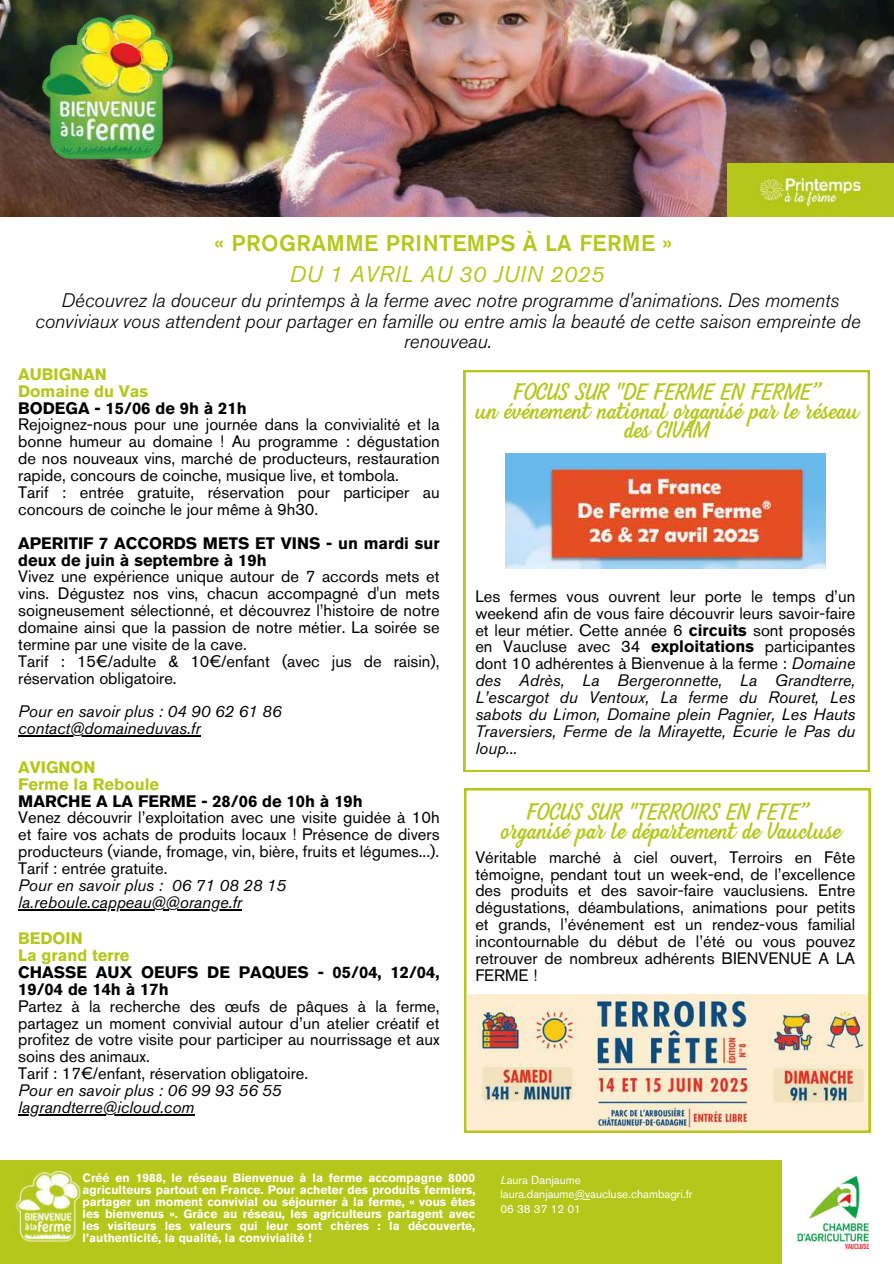
<style>
.page{position:relative;width:894px;height:1264px;background:#fff}
.page>*{position:absolute;margin:0;border:0;box-sizing:border-box;transform-origin:0 0}
.t1{font:22.5px/19.2px "Beach Bar";color:#b4c71a;text-align:center}
.t2{font:500 22.5px "Akzidenz Grotesk Std";letter-spacing:.025em;color:#b4c71a}
.t3{font:italic 22.5px "Akzidenz Grotesk Std";letter-spacing:.025em;color:#b4c71a}
.t4{font:italic 300 19.5px/20.2px "Akzidenz Grotesk Std";color:#000;text-align:center}
.t5{font:16.5px/16.8px "Akzidenz Grotesk Std";color:#000;text-align:justify}
.t6{font:700 16.5px/16.8px "Akzidenz Grotesk Std";color:#000}
.t7{font:italic 16.5px/16.8px "Akzidenz Grotesk Std";color:#000}
.t8{font:700 16.5px/16.8px "Akzidenz Grotesk Std";color:#b4c71a}
.t9{font:700 12px/12px "Akzidenz Grotesk Std";color:#fff;text-align:justify}
.t10{font:11.7px/14.4px "Akzidenz Grotesk Std";color:#fff}
.s1{font-weight:700}
.s2{font-style:italic}
</style>
<div class="page">
<img style="left:0;top:0;width:893px;height:216px">
<div style="left:0;top:1159px;width:781px;height:104px;background:#b4c71a"></div>
<img style="left:14px;top:1170px;width:69px;height:73px">
<img style="left:797px;top:1175px;width:73px;height:75px">
<img style="left:38px;top:12px;width:137px;height:151px">
<svg style="left:463px;top:370px;width:406px;height:401px"></svg>
<img style="left:505px;top:454px;width:319px;height:115px">
<img style="left:727px;top:163px;width:165px;height:54px">
<svg style="left:464px;top:788px;width:406px;height:344px"></svg>
<svg style="left:574px;top:1199px;width:16px;height:1px"></svg>
<hr style="left:18px;top:735px;width:182px;height:1px;background:#000">
<hr style="left:18px;top:909px;width:224px;height:1px;background:#000">
<hr style="left:18px;top:1113px;width:176px;height:2px;background:#000">
<h1 class="t2" style="left:214px;top:230px;width:460px">« PROGRAMME PRINTEMPS À LA FERME »</h1>
<h1 class="t3" style="left:289px;top:260px;width:316px">DU 1 AVRIL AU 30 JUIN 2025</h1>
<p class="t4" style="left:35px;top:291px;width:826px">Découvrez la douceur du printemps à la ferme avec notre programme d'animations. Des moments conviviaux vous attendent pour partager en famille ou entre amis la beauté de cette saison empreinte de renouveau.</p>
<h1 class="t1" style="left:475px;top:382px;width:384px">FOCUS SUR "DE FERME EN FERME”<br>un événement national organisé par le réseau des CIVAM</h1>
<p class="t8" style="left:18px;top:365px;width:131px">AUBIGNAN<br>Domaine du Vas</p>
<p class="t6" style="left:18px;top:399px;width:230px">BODEGA - 15/06 de 9h à 21h</p>
<p class="t5" style="left:18px;top:416px;width:423px;text-align:left">Rejoignez-nous pour une journée dans la convivialité et la bonne humeur au domaine ! Au programme : dégustation de nos nouveaux vins, marché de producteurs, restauration rapide, concours de coinche, musique live, et tombola.<br>Tarif : entrée gratuite, réservation pour participer au concours de coinche le jour même à 9h30.</p>
<p class="t6" style="left:18px;top:534px;width:423px">APERITIF 7 ACCORDS METS ET VINS - un mardi sur deux de juin à septembre à 19h</p>
<p class="t5" style="left:18px;top:568px;width:423px;text-align:left">Vivez une expérience unique autour de 7 accords mets et vins. Dégustez nos vins, chacun accompagné d'un mets soigneusement sélectionné, et découvrez l’histoire de notre domaine ainsi que la passion de notre métier. La soirée se termine par une visite de la cave.<br>Tarif : 15€/adulte &amp; 10€/enfant (avec jus de raisin), réservation obligatoire.</p>
<p class="t7" style="left:18px;top:703px;width:265px">Pour en savoir plus : 04 90 62 61 86 contact@domaineduvas.fr</p>
<p class="t5" style="left:475px;top:587px;width:381px">Les fermes vous ouvrent leur porte le temps d’un weekend afin de vous faire découvrir leurs savoir-faire et leur métier. Cette année 6 <span class="s1">circuits</span> sont proposés en Vaucluse avec 34 <span class="s1">exploitations</span> participantes dont 10 adhérentes à Bienvenue à la ferme : <span class="s2">Domaine des Adrès, La Bergeronnette, La Grandterre, L’escargot du Ventoux, La ferme du Rouret, Les sabots du Limon, Domaine plein Pagnier, Les Hauts Traversiers, Ferme de la Mirayette, Ecurie le Pas du loup...</span></p>
<p class="t8" style="left:18px;top:758px;width:142px">AVIGNON<br>Ferme la Reboule</p>
<p class="t6" style="left:18px;top:792px;width:346px">MARCHE A LA FERME - 28/06 de 10h à 19h</p>
<p class="t5" style="left:18px;top:809px;width:423px">Venez découvrir l’exploitation avec une visite guidée à 10h et faire vos achats de produits locaux ! Présence de divers producteurs (viande, fromage, vin, bière, fruits et légumes...).<br>Tarif : entrée gratuite.</p>
<p class="t7" style="left:18px;top:876px;width:269px">Pour en savoir plus : 06 71 08 28 15 la.reboule.cappeau@@orange.fr</p>
<p class="t8" style="left:18px;top:929px;width:113px">BEDOIN<br>La grand terre</p>
<p class="t6" style="left:18px;top:963px;width:423px">CHASSE AUX OEUFS DE PAQUES - 05/04, 12/04,<br>19/04 de 14h à 17h</p>
<p class="t5" style="left:18px;top:997px;width:423px;text-align:left">Partez à la recherche des œufs de pâques à la ferme, partagez un moment convivial autour d’un atelier créatif et profitez de votre visite pour participer au nourrissage et aux soins des animaux.<br>Tarif : 17€/enfant, réservation obligatoire.</p>
<p class="t7" style="left:18px;top:1081px;width:265px">Pour en savoir plus : 06 99 93 56 55 lagrandterre@icloud.com</p>
<h1 class="t1" style="left:500px;top:802px;width:342px">FOCUS SUR "TERROIRS EN FETE” organisé par le département de Vaucluse</h1>
<p class="t5" style="left:475px;top:848px;width:381px">Véritable marché à ciel ouvert, Terroirs en Fête témoigne, pendant tout un week-end, de l’excellence des produits et des savoir-faire vauclusiens. Entre dégustations, déambulations, animations pour petits et grands, l’événement est un rendez-vous familial incontournable du début de l’été ou vous pouvez retrouver de nombreux adhérents BIENVENUE A LA FERME !</p>
<p class="t9" style="left:83px;top:1171px;width:394px">Créé en 1988, le réseau Bienvenue à la ferme accompagne 8000 agriculteurs partout en France. Pour acheter des produits fermiers, partager un moment convivial ou séjourner à la ferme, « vous êtes les bienvenus ». Grâce au réseau, les agriculteurs partagent avec les visiteurs les valeurs qui leur sont chères : la découverte, l’authenticité, la qualité, la convivialité !</p>
<p class="t10" style="left:500px;top:1172px;width:193px"><span class="s2">L</span>aura Danjaume laura.danjaume@vaucluse.chambagri.fr<br>06 38 37 12 01</p>
</div>
